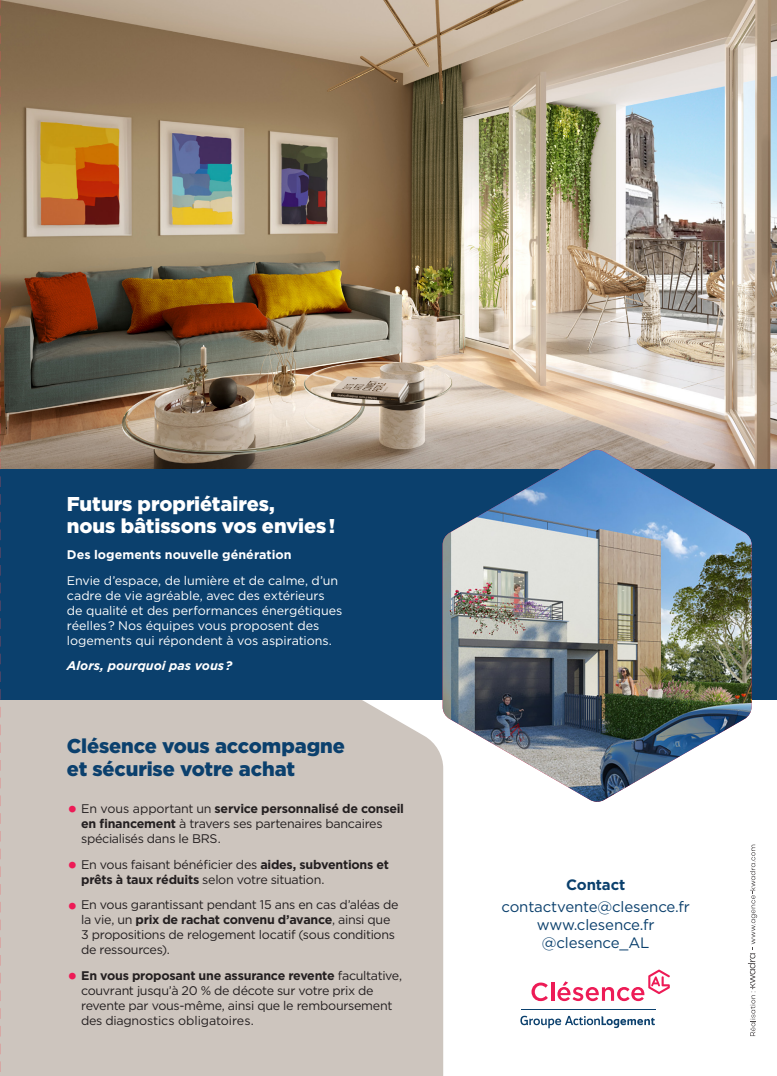
<style>
.page{position:relative;width:777px;height:1076px;background:#fff}
.page>*{position:absolute;margin:0;border:0;box-sizing:border-box;transform-origin:0 0}
.t1{font:900 20px/22.5px "Gotham";letter-spacing:-.005em;color:#fff}
.t2{font:900 20px/22.5px "Gotham";letter-spacing:-.01em;color:#0b406d}
.t3{font:15px "Gotham";letter-spacing:-.01em;color:#0b406d}
.t4{font:700 15px "Gotham";letter-spacing:-.01em;color:#0b406d}
.t5{font:12.5px/15px "Gotham";letter-spacing:-.025em;color:#231f20}
.t6{font:12.5px/15px "Gotham";letter-spacing:-.005em;color:#fff}
.t7{font:700 12.5px "Gotham";color:#fff}
.t8{font:italic 700 12.5px "Gotham";color:#fff}
.s1{font-weight:700;font-size:22.5px;color:#ed1b56}
.s2{font-weight:700}
</style>
<div class="page">
<img style="left:0;top:0;width:776px;height:1075px">
<p class="t1" style="left:67px;top:492px;width:270px">Futurs propriétaires,<br>nous bâtissons vos envies !</p>
<p class="t7" style="left:67px;top:546px;width:226px">Des logements nouvelle génération</p>
<p class="t6" style="left:67px;top:572px;width:277px">Envie d’espace, de lumière et de calme, d’un cadre de vie agréable, avec des extérieurs de qualité et des performances énergétiques réelles ? Nos équipes vous proposent des logements qui répondent à vos aspirations.</p>
<p class="t8" style="left:67px;top:657px;width:167px">Alors, pourquoi pas vous ?</p>
<p class="t2" style="left:67px;top:734px;width:279px">Clésence vous accompagne et sécurise votre achat</p>
<p class="t5" style="left:81px;top:800px;width:324px;text-indent:-14px"><span class="s1">•</span> En vous apportant un <span class="s2">service personnalisé de conseil en financement</span> à travers ses partenaires bancaires spécialisés dans le BRS.</p>
<p class="t5" style="left:81px;top:856px;width:309px;text-indent:-14px"><span class="s1">•</span> En vous faisant bénéficier des <span class="s2">aides, subventions et prêts à taux réduits</span> selon votre situation.</p>
<p class="t5" style="left:81px;top:897px;width:319px;text-indent:-14px"><span class="s1">•</span> En vous garantissant pendant 15 ans en cas d’aléas de la vie, un <span class="s2">prix de rachat convenu d’avance</span>, ainsi que 3 propositions de relogement locatif (sous conditions de ressources).</p>
<p class="t5" style="left:81px;top:967px;width:322px;text-indent:-14px"><span class="s1">•</span> <span class="s2">En vous proposant une assurance revente</span> facultative, couvrant jusqu’à 20 % de décote sur votre prix de revente par vous-même, ainsi que le remboursement des diagnostics obligatoires.</p>
<p class="t4" style="left:566px;top:874px;width:61px">Contact</p>
<p class="t3" style="left:501px;top:896px;width:190px">contactvente@clesence.fr</p>
<p class="t3" style="left:536px;top:914px;width:119px">www.clesence.fr</p>
<p class="t3" style="left:542px;top:932px;width:109px">@clesence_AL</p>
</div>
